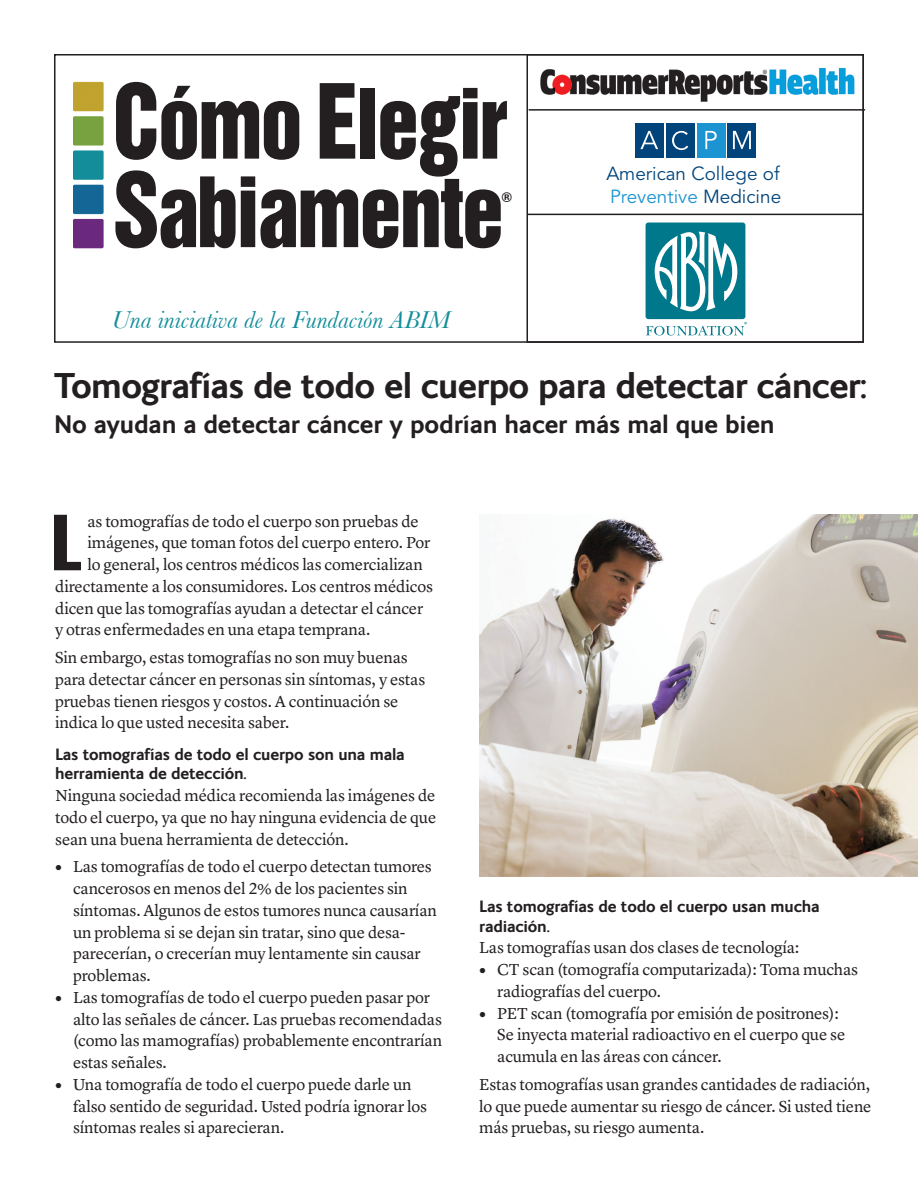
<style>
.page{position:relative;width:918px;height:1188px;background:#fff}
.page>*{position:absolute;margin:0;border:0;box-sizing:border-box;transform-origin:0 0}
.t1{font:88.5px "Helvetica Inserat";letter-spacing:-.03em;color:#231f20;scale:.95 1}
.t2{font:extra-condensed 78px "Helvetica";color:#231f20}
._24_Ingrid_Bold_Titl{font:700 36px "FS Ingrid";letter-spacing:-.02em;color:#231f20}
._17_SubHd{font:700 25.5px "FS Ingrid";letter-spacing:-.005em;color:#231f20}
.BODYBULLETS{font:italic 25.5px "Baskerville";color:#138e9a}
.t3{font:18.9px/22.6px "Avenir LT Std";color:#00447b}
.BODYBULLETS-2{font:16.5px/21.8px "Lyon Text";letter-spacing:-.01em;color:#231f20}
._11Body_Subhd{font:700 16.5px "FS Ingrid";letter-spacing:-.01em;color:#231f20}
._24HEAD{font:700 13.5px "Helvetica";color:#231f20}
.t4{font:600 7.5px "New Baskerville";color:#00788b}
.s1{font-size:94.5px}
.s2{color:#1c94d2}
.s3{font-family:"FS Ingrid";font-weight:700}
</style>
<div class="page">
<div style="left:635px;top:123px;width:29px;height:35px;background:#00447b"></div>
<svg style="left:640px;top:131px;width:18px;height:18px"></svg>
<div style="left:666px;top:123px;width:29px;height:35px;background:#00447b"></div>
<svg style="left:672px;top:131px;width:16px;height:19px"></svg>
<div style="left:697px;top:123px;width:28px;height:35px;background:#1c94d2"></div>
<svg style="left:705px;top:131px;width:12px;height:18px"></svg>
<div style="left:728px;top:123px;width:28px;height:35px;background:#00447b"></div>
<svg style="left:733px;top:131px;width:18px;height:18px"></svg>
<img style="left:74px;top:81px;width:30px;height:168px">
<svg style="left:420px;top:96px;width:41px;height:81px"></svg>
<div style="left:646px;top:223px;width:99px;height:96px;background:#00788b;border-radius:3px"></div>
<svg style="left:655px;top:232px;width:82px;height:79px"></svg>
<svg style="left:646px;top:326px;width:98px;height:9px"></svg>
<div style="left:526px;top:54px;width:338px;height:289px;border:2px solid #231f20"></div>
<hr style="left:528px;top:214px;width:335px;height:1px;background:#231f20">
<img style="left:540px;top:67px;width:315px;height:35px">
<hr style="left:529px;top:109px;width:336px;height:2px;background:#231f20">
<img style="left:479px;top:514px;width:439px;height:363px">
<p class="t1" style="left:113px;top:71px;width:417px"><span class="s1">C</span>ómo <span class="s1">E</span>le ir</p>
<p class="t1" style="left:113px;top:160px;width:414px"><span class="s1">S</span>abiamente</p>
<p class="_24HEAD" style="left:502px;top:186px;width:11px">®</p>
<p class="BODYBULLETS" style="left:112px;top:304px;width:340px">Una iniciativa de la Fundación ABIM</p>
<p class="t3" style="left:606px;top:163px;width:176px">American College of<br><span class="s2">Preventive</span> Medicine</p>
<p class="t4" style="left:744px;top:320px;width:5px">®</p>
<p class="_24_Ingrid_Bold_Titl" style="left:54px;top:362px;width:815px">Tomografías de todo el cuerpo para detectar cáncer:</p>
<p class="_17_SubHd" style="left:54px;top:407px;width:722px">No ayudan a detectar cáncer y podrían hacer más mal que bien</p>
<p class="BODYBULLETS-2" style="left:87px;top:509px;width:344px">as tomografías de todo el cuerpo son pruebas de imágenes, que toman fotos del cuerpo entero. Por</p>
<p class="BODYBULLETS-2" style="left:87px;top:552px;width:337px">lo general, los centros médicos las comercializan</p>
<p class="BODYBULLETS-2" style="left:55px;top:574px;width:379px">directamente a los consumidores. Los centros médicos dicen que las tomografías ayudan a detectar el cáncer</p>
<p class="BODYBULLETS-2" style="left:55px;top:618px;width:317px">y otras enfermedades en una etapa temprana.</p>
<p class="BODYBULLETS-2" style="left:55px;top:645px;width:354px">Sin embargo, estas tomografías no son muy buenas</p>
<p class="BODYBULLETS-2" style="left:55px;top:667px;width:372px">para detectar cáncer en personas sin síntomas, y estas pruebas tienen riesgos y costos. A continuación se</p>
<p class="BODYBULLETS-2" style="left:55px;top:711px;width:236px">indica lo que usted necesita saber.</p>
<p class="_11Body_Subhd" style="left:55px;top:743px;width:351px">Las tomografías de todo el cuerpo son una mala</p>
<p class="_11Body_Subhd" style="left:55px;top:763px;width:193px">herramienta de detección.</p>
<p class="BODYBULLETS-2" style="left:55px;top:783px;width:383px;text-align:justify">Ninguna sociedad médica recomienda las imágenes de todo el cuerpo, ya que no hay ninguna evidencia de que sean una buena herramienta de detección.</p>
<p class="BODYBULLETS-2" style="left:55px;top:855px;width:378px;text-align:center"><span class="s3">•</span> Las tomografías de todo el cuerpo detectan tumores cancerosos en menos del 2% de los pacientes sin</p>
<p class="BODYBULLETS-2" style="left:73px;top:898px;width:365px">síntomas. Algunos de estos tumores nunca causarían</p>
<p class="BODYBULLETS-2" style="left:73px;top:920px;width:334px">un problema si se dejan sin tratar, sino que desa-</p>
<p class="BODYBULLETS-2" style="left:73px;top:942px;width:349px">parecerían, o crecerían muy lentamente sin causar</p>
<p class="BODYBULLETS-2" style="left:73px;top:963px;width:79px">problemas.</p>
<p class="BODYBULLETS-2" style="left:73px;top:985px;width:371px;text-indent:-18px"><span class="s3">•</span> Las tomografías de todo el cuerpo pueden pasar por alto las señales de cáncer. Las pruebas recomendadas (como las mamografías) probablemente encontrarían estas señales.</p>
<p class="BODYBULLETS-2" style="left:55px;top:1072px;width:358px"><span class="s3">•</span> Una tomografía de todo el cuerpo puede darle un</p>
<p class="BODYBULLETS-2" style="left:73px;top:1094px;width:356px">falso sentido de seguridad. Usted podría ignorar los</p>
<p class="BODYBULLETS-2" style="left:73px;top:1116px;width:213px">síntomas reales si aparecieran.</p>
<p class="t2" style="left:52px;top:493px;width:30px">L</p>
<p class="_11Body_Subhd" style="left:479px;top:895px;width:342px">Las tomografías de todo el cuerpo usan mucha</p>
<p class="_11Body_Subhd" style="left:479px;top:915px;width:72px">radiación.</p>
<p class="BODYBULLETS-2" style="left:479px;top:936px;width:322px">Las tomografías usan dos clases de tecnología:</p>
<p class="BODYBULLETS-2" style="left:497px;top:957px;width:362px;text-indent:-18px"><span class="s3">•</span> CT scan (tomografía computarizada): Toma muchas radiografías del cuerpo.</p>
<p class="BODYBULLETS-2" style="left:479px;top:1001px;width:361px"><span class="s3">•</span> PET scan (tomografía por emisión de positrones):</p>
<p class="BODYBULLETS-2" style="left:497px;top:1023px;width:350px">Se inyecta material radioactivo en el cuerpo que se</p>
<p class="BODYBULLETS-2" style="left:497px;top:1044px;width:226px">acumula en las áreas con cáncer.</p>
<p class="BODYBULLETS-2" style="left:479px;top:1072px;width:394px;text-align:justify">Estas tomografías usan grandes cantidades de radiación, lo que puede aumentar su riesgo de cáncer. Si usted tiene más pruebas, su riesgo aumenta.</p>
</div>
